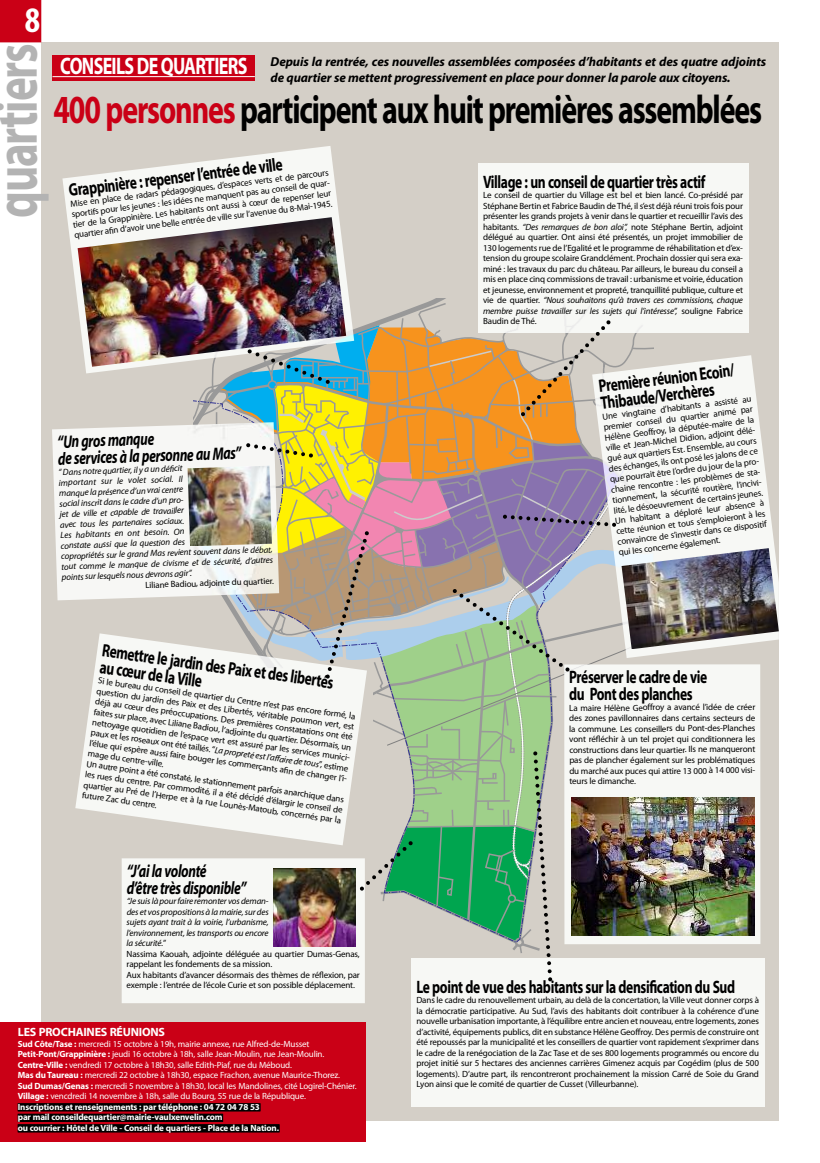
<style>
.page{position:relative;width:820px;height:1163px;background:#fff}
.page>*{position:absolute;margin:0;border:0;box-sizing:border-box;transform-origin:0 0}
.t1{font:700 60px "Myriad Pro";letter-spacing:-.03em;color:#b3b3b3;scale:.75 1}
.t2{font:700 40px "Myriad Pro";letter-spacing:-.04em;color:#000;scale:.75 1}
.t3{font:700 condensed 36px "Myriad Pro";color:#fff}
.t4{font:700 24px "Myriad Pro";letter-spacing:-.04em;color:#fff;scale:.75 1}
.t5{font:700 18px/17px "Myriad Pro";letter-spacing:-.03em;color:#000;scale:.75 1}
.t6{font:italic 700 18px/17.1px "Myriad Pro";letter-spacing:-.025em;color:#000;scale:.75 1}
.t7{font:italic 700 13px/16px "Myriad Pro";letter-spacing:-.01em;color:#000}
.t8{font:700 12px "Myriad Pro";letter-spacing:-.015em;color:#fff}
.t9{font:9px/10.5px "Myriad Pro";letter-spacing:-.015em;color:#000;text-align:justify}
.t10{font:9px/10.5px "Myriad Pro";letter-spacing:-.015em;color:#fff}
.t11{font:italic 9px/10.5px "Myriad Pro";color:#000}
.s1{color:#ca0016}
.s2{font-style:italic}
.s3{font-weight:700}
</style>
<div class="page">
<div style="left:41px;top:43px;width:737px;height:1077px;background:#d4cfc7"></div>
<div style="left:0;top:0;width:41px;height:42px;background:#ca0016"></div>
<div style="left:52px;top:55px;width:203px;height:26px;background:#ca0016"></div>
<hr style="left:52px;top:76px;width:203px;height:1px;background:#fff">
<div style="left:478px;top:164px;width:269px;height:134px;background:#f7f8f5"></div>
<div style="left:411px;top:981px;width:352px;height:125px;background:#f7f8f5"></div>
<img style="left:75px;top:633px;width:112px;height:191px">
<div style="left:52px;top:425px;width:135px;height:175px;background:#f7f7f5"></div>
<img style="left:62px;top:146px;width:287px;height:227px">
<div style="left:122px;top:858px;width:243px;height:145px;background:#f7f8f5"></div>
<img style="left:78px;top:217px;width:268px;height:150px">
<img style="left:187px;top:298px;width:592px;height:683px">
<div style="left:0;top:1022px;width:365px;height:119px;background:#ca0016"></div>
<div style="left:18px;top:1103px;width:242px;height:8px;background:#000"></div>
<div style="left:18px;top:1113px;width:205px;height:8px;background:#000"></div>
<div style="left:18px;top:1124px;width:261px;height:8px;background:#000"></div>
<h3 class="t3" style="left:25px;top:8px;width:17px">8</h3>
<h1 class="t1" style="left:-6px;top:218px;width:234px;rotate:-90deg">quartiers</h1>
<h3 class="t7" style="left:270px;top:55px;width:497px">Depuis la rentrée, ces nouvelles assemblées composées d’habitants et des quatre adjoints de quartier se mettent progressivement en place pour donner la parole aux citoyens.</h3>
<h3 class="t4" style="left:60px;top:57px;width:251px">CONSEILS DE QUARTIERS</h3>
<h2 class="t2" style="left:53px;top:95px;width:945px"><span class="s1">400 personnes</span> participent aux huit premières assemblées</h2>
<h3 class="t5" style="left:68px;top:183px;width:288px;rotate:-7deg">Grappinière : repenser l’entrée de ville</h3>
<p class="t9" style="left:70px;top:199px;width:261px;rotate:-7deg">Mise en place de radars pédagogiques, d’espaces verts et de parcours sportifs pour les jeunes : les idées ne manquent pas au conseil de quar&shy;tier de la Grappinière. Les habitants ont aussi à cœur de repenser leur quartier afi n d’avoir une belle entrée de ville sur l’avenue du 8-Mai-1945.</p>
<h3 class="t5" style="left:483px;top:174px;width:298px">Village : un conseil de quartier très actif</h3>
<p class="t9" style="left:483px;top:190px;width:261px">Le conseil de quartier du Village est bel et bien lancé. Co-présidé par Stéphane Bertin et Fabrice Baudin de Thé, il s’est déjà réuni trois fois pour présenter les grands projets à venir dans le quartier et recueillir l’avis des habitants. <span class="s2">“Des remarques de bon aloi”,</span> note Stéphane Bertin, adjoint délégué au quartier. Ont ainsi été présentés, un projet immobilier de 130 logements rue de l’Egalité et le programme de réhabilitation et d’ex&shy;tension du groupe scolaire Grandclément. Prochain dossier qui sera exa&shy;miné : les travaux du parc du château. Par ailleurs, le bureau du conseil a mis en place cinq commissions de travail : urbanisme et voirie, éducation et jeunesse, environnement et propreté, tranquillité publique, culture et vie de quartier. <span class="s2">“Nous souhaitons qu’à travers ces commissions, chaque membre puisse travailler sur les sujets qui l’intéresse”,</span> souligne Fabrice Baudin de Thé.</p>
<h3 class="t6" style="left:57px;top:434px;width:246px;rotate:-2deg">“Un gros manque<br>de services à la personne au Mas”</h3>
<p class="t11" style="left:58px;top:468px;width:213px;rotate:-2deg">“ Dans notre quartier, il y a un défi cit<br>important sur le volet social. Il<br>manque la présence d’un vrai centre<br>social inscrit dans le cadre d’un pro-<br>jet de ville et capable de travailler<br>avec tous les partenaires sociaux.<br>Les habitants en ont besoin. On<br>constate aussi que la question des<br>copropriétés sur le grand Mas revient souvent dans le débat, tout comme le manque de civisme et de sécurité, d’autres points sur lesquels nous devrons agir”.</p>
<p class="t9" style="left:145px;top:580px;width:130px;rotate:-2deg">Liliane Badiou, adjointe du quartier.</p>
<h3 class="t5" style="left:103px;top:643px;width:312px;rotate:8deg">Remettre le jardin des Paix et des libertés</h3>
<h3 class="t5" style="left:101px;top:660px;width:139px;rotate:8deg">au cœur de la Ville</h3>
<p class="t9" style="left:97px;top:686px;width:261px;rotate:8deg">question du jardin des Paix et des Libertés, véritable poumon vert, est déjà au cœur des préoccupations. Des premières constatations ont été faites sur place, avec Liliane Badiou, l’adjointe du quartier. Désormais, un nettoyage quotidien de l’espace vert est assuré par les services munici&shy;paux et les roseaux ont été taillés.“<span class="s2">La propreté est l’affaire de tous</span>”, estime l’élue qui espère aussi faire bouger les commerçants afi n de changer l’i-</p>
<p class="t9" style="left:99px;top:675px;width:261px;rotate:8deg">Si le bureau du conseil de quartier du Centre n’est pas encore formé, la</p>
<p class="t9" style="left:89px;top:748px;width:78px;rotate:8deg">mage du centre-ville.</p>
<p class="t9" style="left:86px;top:769px;width:261px;rotate:8deg">les rues du centre. Par commodité, il a été décidé d’élargir le conseil de quartier au Pré de l’Herpe et à la rue Lounès-Matoub, concernés par la future Zac du centre.</p>
<p class="t9" style="left:87px;top:759px;width:261px;rotate:8deg">Un autre point a été constaté, le stationnement parfois anarchique dans</p>
<h3 class="t6" style="left:127px;top:863px;width:161px">“J’ai la volonté<br>d’être très disponible”</h3>
<p class="t9" style="left:127px;top:896px;width:234px;text-align:left"><span class="s2">“Je suislà pourfaire remonter vos deman-<br>des et vos propositions à la mairie, sur des<br>sujets ayant trait à la voirie, l’urbanisme,<br>l’environnement, les transports ou encore<br>la sécurité.</span>”<br>Nassima Kaouah, adjointe déléguée au quartier Dumas-Genas, rappelant les fondements de sa mission.<br>Aux habitants d’avancer désormais des thèmes de réflexion, par exemple : l’entrée de l’école Curie et son possible déplacement.</p>
<h3 class="t8" style="left:18px;top:1027px;width:149px">LES PROCHAINES RÉUNIONS</h3>
<p class="t10" style="left:18px;top:1039px;width:340px"><span class="s3">Sud Côte/Tase :</span> mercredi 15 octobre à 19h, mairie annexe, rue Alfred-de-Musset <span class="s3">Petit-Pont/Grappinière :</span> jeudi 16 octobre à 18h, salle Jean-Moulin, rue Jean-Moulin.<br><span class="s3">Centre-Ville :</span> vendredi 17 octobre à 18h30, salle Edith-Piaf, rue du Méboud.<br><span class="s3">Mas du Taureau :</span> mercredi 22 octobre à 18h30, espace Frachon, avenue Maurice-Thorez.<br><span class="s3">Sud Dumas/Genas :</span> mercredi 5 novembre à 18h30, local les Mandolines, cité Logirel-Chénier.<br><span class="s3">Village :</span> vencdredi 14 novembre à 18h, salle du Bourg, 55 rue de la République.<br><span class="s3">Inscriptions et renseignements : par téléphone : 04 72 04 78 53<br>par mail conseildequartier@mairie-vaulxenvelin.com<br>ou courrier : Hôtel de Ville - Conseil de quartiers - Place de la Nation.</span></p>
<h3 class="t5" style="left:597px;top:379px;width:183px;rotate:-7deg">Première réunion Ecoin/<br>Thibaude/Verchères</h3>
<p class="t9" style="left:601px;top:412px;width:152px;rotate:-7deg">Une vingtaine d’habitants a assisté au premier conseil du quartier animé par Hélène Geoffroy, la députée-maire de la ville et Jean-Michel Didion, adjoint délé&shy;gué aux quartiers Est. Ensemble, au cours des échanges, ils ont posé les jalons de ce que pourrait être l’ordre du jour de la pro&shy;chaine rencontre : les problèmes de sta&shy;tionnement, la sécurité routière, l’incivi&shy;lité, le désoeuvrement de certains jeunes.<br>Un habitant a déploré leur absence à cette réunion et tous s’emploieront à les convaincre de s’investir dans ce dispositif qui les concerne également.</p>
<h3 class="t5" style="left:569px;top:669px;width:185px">Préserver le cadre de vie du Pont des planches</h3>
<p class="t9" style="left:569px;top:702px;width:187px">La maire Hélène Geoffroy a avancé l’idée de créer des zones pavillonnaires dans certains secteurs de la commune. Les conseillers du Pont-des-Planches vont réfléchir à un tel projet qui conditionnera les constructions dans leur quartier. Ils ne manqueront pas de plancher également sur les problématiques du marché aux puces qui attire 13 000 à 14 000 visi&shy;teurs le dimanche.</p>
<h3 class="t5" style="left:416px;top:979px;width:426px">Le point de vue des habitants sur la densification du Sud</h3>
<p class="t9" style="left:416px;top:995px;width:344px">Dans le cadre du renouvellement urbain, au delà de la concertation, la Ville veut donner corps à la démocratie participative. Au Sud, l’avis des habitants doit contribuer à la cohérence d’une nouvelle urbanisation importante, à l’équilibre entre ancien et nouveau, entre logements, zones d’activité, équipements publics, dit en substance Hélène Geoffroy. Des permis de construire ont été repoussés par la municipalité et les conseillers de quartier vont rapidement s’exprimer dans le cadre de la renégociation de la Zac Tase et de ses 800 logements programmés ou encore du projet initié sur 5 hectares des anciennes carrières Gimenez acquis par Cogédim (plus de 500 logements). D’autre part, ils rencontreront prochainement la mission Carré de Soie du Grand Lyon ainsi que le comité de quartier de Cusset (Villeurbanne).</p>
</div>
